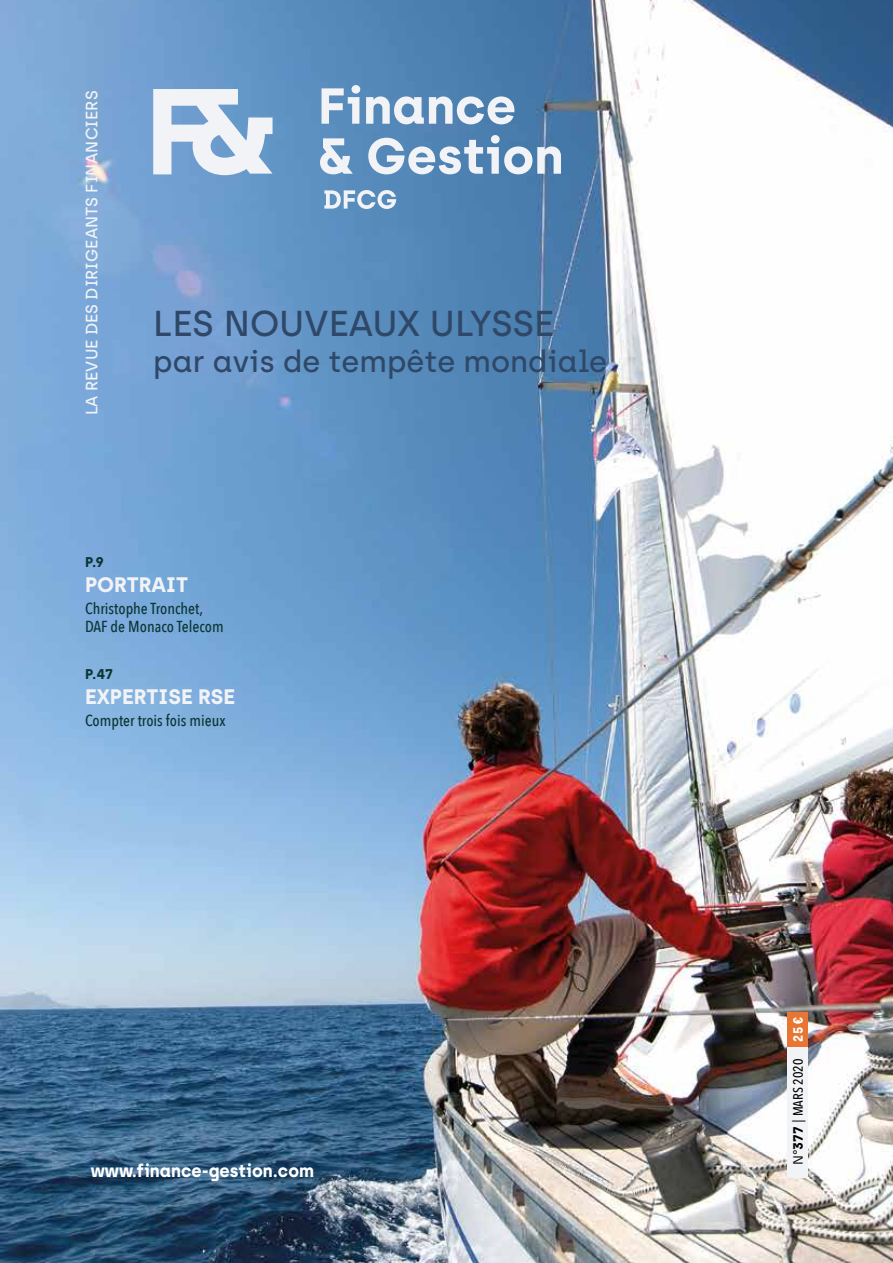
<style>
.page{position:relative;width:893px;height:1263px;background:#fff}
.page>*{position:absolute;margin:0;border:0;box-sizing:border-box;transform-origin:0 0}
.t1{font:500 36px "Archia";color:#304868}
.t2{font:500 30px "Archia";color:#304868}
.t3{font:700 21px "Archia";color:#f2f3f6}
.t4{font:700 18px "Archia";color:#fff;scale:.95 1}
.t5{font:500 16.5px "Archia";color:#f2f3f6}
.t6{font:500 15.9px/17.7px "Avenir Next Condensed";color:#0c3634}
.t7{font:700 14.1px "Archia";color:#0c3634}
.t8{font:500 13.5px "Avenir Next Condensed";color:#000}
.t9{font:700 13.5px "Archia";color:#fff;scale:.91 1}
.s1{font-family:"Archia";font-weight:400}
.s2{font-family:"Archia";font-weight:700}
</style>
<div class="page">
<img style="left:2px;top:0;width:891px;height:1263px">
<div style="left:788px;top:1046px;width:20px;height:132px;background:#f2f3f6"></div>
<div style="left:788px;top:1012px;width:20px;height:34px;background:#e87532"></div>
<svg style="left:324px;top:190px;width:72px;height:19px"></svg>
<svg style="left:320px;top:135px;width:241px;height:39px"></svg>
<svg style="left:321px;top:85px;width:193px;height:39px"></svg>
<svg style="left:153px;top:89px;width:120px;height:86px"></svg>
<svg style="left:0;top:0;width:2px;height:1263px;background:#7ea5cd"></svg>
<p class="t5" style="left:82px;top:415px;width:326px;rotate:-90deg">LA REVUE DES DIRIGEANTS FINANCIERS</p>
<h1 class="t1" style="left:153px;top:302px;width:403px">LES NOUVEAUX ULYSSE</h1>
<h2 class="t2" style="left:153px;top:344px;width:455px">par avis de tempête mondiale</h2>
<p class="t7" style="left:85px;top:553px;width:20px">P.9</p>
<p class="t6" style="left:85px;top:600px;width:140px">Christophe Tronchet,<br>DAF de Monaco Telecom</p>
<h3 class="t3" style="left:85px;top:572px;width:105px">PORTRAIT</h3>
<p class="t7" style="left:85px;top:665px;width:30px">P.47</p>
<p class="t6" style="left:85px;top:712px;width:142px">Compter trois fois mieux</p>
<h3 class="t3" style="left:85px;top:684px;width:152px">EXPERTISE RSE</h3>
<p class="t4" style="left:91px;top:1159px;width:236px">www.finance-gestion.com</p>
<p class="t9" style="left:790px;top:1041px;width:29px;rotate:-90deg">25 €</p>
<p class="t8" style="left:789px;top:1165px;width:108px;rotate:-90deg"><span class="s1">N°</span><span class="s2">377</span> <span class="s1">|</span> MARS 2020</p>
</div>
